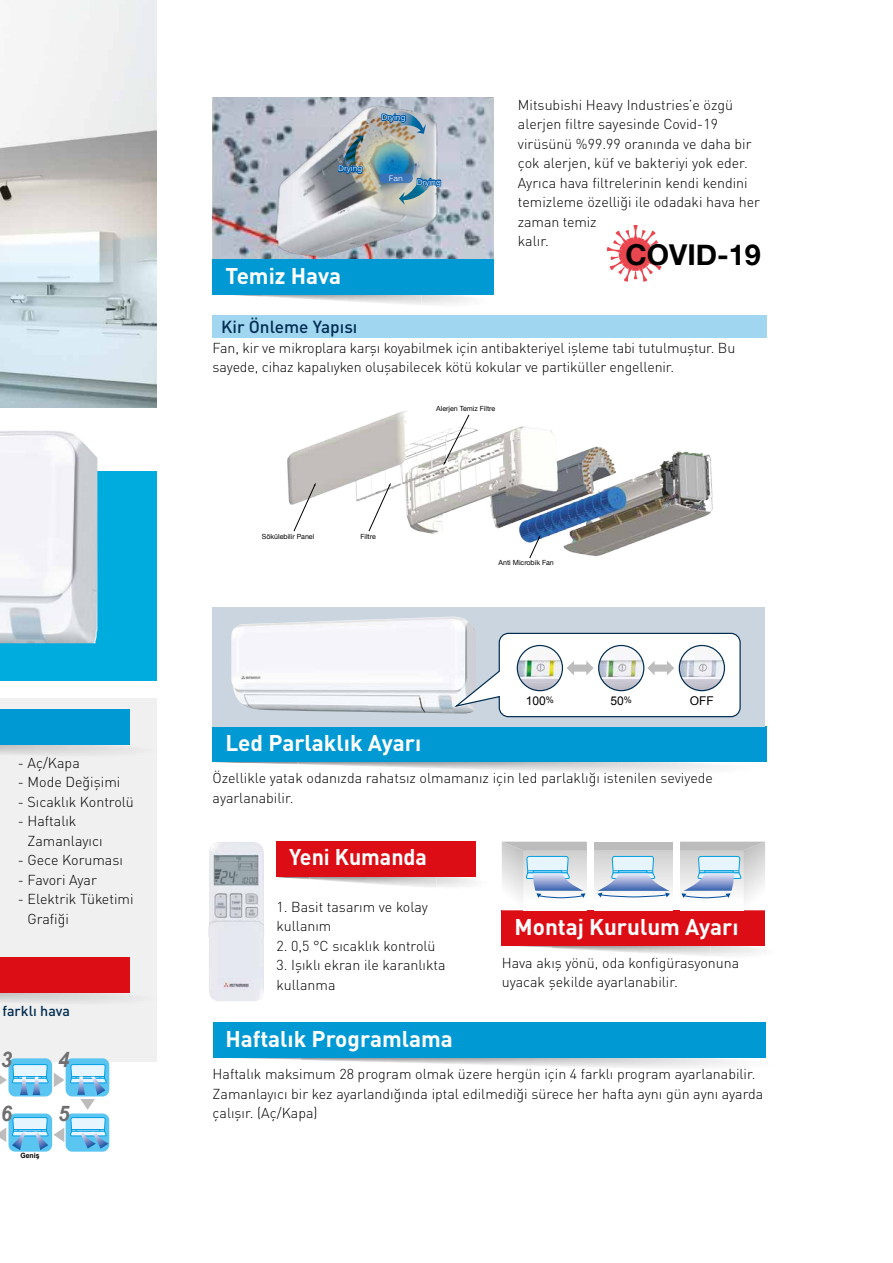
<style>
.page{position:relative;width:893px;height:1263px;background:#fff}
.page>*{position:absolute;margin:0;border:0;box-sizing:border-box;transform-origin:0 0}
.t1{font:700 28.8px "Helvetica Neue";color:#000}
.t2{font:700 22.5px "DIN Pro";color:#fff}
.t3{font:700 22.5px "DIN Pro";color:#fff;scale:.95 1}
.t4{font:italic 700 21.45px "Arial";color:#706f6f;scale:.94 1}
.t5{font:500 17.25px "DIN Pro";color:#002c50}
.t6{font:300 14.25px/19.5px "DIN Pro";color:#000}
.t7{font:500 14.25px "DIN Pro";color:#002c50}
.t8{font:12px "Arial";color:#000}
.t9{font:7.8px "Kalinga";color:#fff}
.t10{font:700 7.2px "Arial";color:#000;scale:.95 1}
.t11{font:7.05px "Helvetica Neue";color:#000}
.s1{font-size:9px}
</style>
<div class="page">
<img style="left:0;top:0;width:156px;height:407px">
<div style="left:0;top:699px;width:156px;height:363px;background:#f0f0f0"></div>
<div style="left:0;top:471px;width:156px;height:210px;background:#00abde"></div>
<img style="left:0;top:431px;width:97px;height:212px">
<img style="left:277px;top:877px;width:199px;height:10px">
<img style="left:310px;top:877px;width:126px;height:10px">
<img style="left:241px;top:1057px;width:525px;height:11px">
<img style="left:301px;top:1058px;width:335px;height:10px">
<div style="left:276px;top:842px;width:200px;height:35px;background:#dc0d15"></div>
<div style="left:213px;top:727px;width:554px;height:35px;background:#0099d4"></div>
<div style="left:213px;top:1022px;width:552px;height:36px;background:#0099d4"></div>
<div style="left:213px;top:607px;width:552px;height:120px;background:#cbd5df"></div>
<div style="left:502px;top:910px;width:263px;height:36px;background:#dc0d15"></div>
<div style="left:594px;top:842px;width:79px;height:8px;background:#bcbcbc"></div>
<div style="left:594px;top:850px;width:79px;height:60px;background:linear-gradient(to bottom,#d0d0d0,#fff)"></div>
<svg style="left:502px;top:842px;width:85px;height:58px"></svg>
<svg style="left:597px;top:850px;width:73px;height:48px;background:#bccee0"></svg>
<svg style="left:680px;top:842px;width:85px;height:59px"></svg>
<img style="left:34px;top:991px;width:123px;height:14px">
<img style="left:0;top:992px;width:34px;height:10px">
<div style="left:0;top:957px;width:130px;height:35px;background:#dc0d15"></div>
<div style="left:8px;top:1113px;width:44px;height:39px;background:#5bc5f2;border-radius:7px"></div>
<div style="left:66px;top:1113px;width:43px;height:39px;background:#5bc5f2;border-radius:7px"></div>
<svg style="left:0;top:1058px;width:109px;height:92px"></svg>
<img style="left:213px;top:98px;width:281px;height:161px">
<img style="left:263px;top:105px;width:187px;height:154px">
<img style="left:330px;top:105px;width:124px;height:131px">
<img style="left:350px;top:140px;width:111px;height:98px">
<svg style="left:399px;top:166px;width:44px;height:39px;background:#85a6b9"></svg>
<svg style="left:337px;top:135px;width:27px;height:45px"></svg>
<svg style="left:380px;top:111px;width:46px;height:23px"></svg>
<div style="left:213px;top:259px;width:281px;height:36px;background:#0099d4"></div>
<div style="left:213px;top:316px;width:554px;height:22px;background:#a1d6f1"></div>
<img style="left:287px;top:411px;width:426px;height:148px">
<svg style="left:294px;top:483px;width:22px;height:48px"></svg>
<svg style="left:443px;top:414px;width:26px;height:51px"></svg>
<svg style="left:369px;top:483px;width:22px;height:48px"></svg>
<svg style="left:529px;top:535px;width:11px;height:23px"></svg>
<img style="left:231px;top:617px;width:244px;height:96px">
<svg style="left:452px;top:632px;width:289px;height:86px;background:#e3e7ea"></svg>
<img style="left:679px;top:645px;width:45px;height:46px;border-radius:23px">
<div style="left:679px;top:645px;width:46px;height:46px;border:1px solid #002c50;border-radius:50%"></div>
<div style="left:0;top:709px;width:130px;height:36px;background:#0099d4"></div>
<svg style="left:607px;top:225px;width:54px;height:57px"></svg>
<img style="left:208px;top:842px;width:56px;height:159px">
<p class="t6" style="left:18px;top:751px;width:63px">- Aç/Kapa</p>
<p class="t6" style="left:18px;top:771px;width:104px">- Mode Değişimi</p>
<p class="t6" style="left:18px;top:790px;width:118px">- Sıcaklık Kontrolü</p>
<p class="t6" style="left:28px;top:810px;width:76px;text-indent:-10px">- Haftalık<br>Zamanlayıcı</p>
<p class="t6" style="left:18px;top:849px;width:107px">- Gece Koruması</p>
<p class="t6" style="left:18px;top:868px;width:81px">- Favori Ayar</p>
<p class="t6" style="left:28px;top:888px;width:107px;text-indent:-10px">- Elektrik Tüketimi<br>Grafiği</p>
<p class="t7" style="left:3px;top:999px;width:69px">farklı hava</p>
<h3 class="t4" style="left:1px;top:1045px;width:13px">3</h3>
<h3 class="t4" style="left:58px;top:1045px;width:13px">4</h3>
<h3 class="t4" style="left:1px;top:1100px;width:13px">6</h3>
<h3 class="t4" style="left:58px;top:1100px;width:13px">5</h3>
<p class="t10" style="left:20px;top:1151px;width:22px">Geniş</p>
<p class="t9" style="left:338px;top:164px;width:26px">Drying</p>
<p class="t9" style="left:381px;top:112px;width:26px">Drying</p>
<p class="t9" style="left:389px;top:173px;width:15px">Fan</p>
<p class="t9" style="left:417px;top:177px;width:26px">Drying</p>
<h2 class="t2" style="left:226px;top:257px;width:117px">Temiz Hava</h2>
<p class="t6" style="left:518px;top:94px;width:244px">Mitsubishi Heavy Industries’e özgü alerjen filtre sayesinde Covid-19 virüsünü %99.99 oranında ve daha bir çok alerjen, küf ve bakteriyi yok eder.<br>Ayrıca hava filtrelerinin kendi kendini temizleme özelliği ile odadaki hava her zaman temiz<br>kalır.</p>
<h1 class="t1" style="left:625px;top:232px;width:137px">COVID-19</h1>
<p class="t5" style="left:221px;top:313px;width:138px">Kir Önleme Yapısı</p>
<p class="t6" style="left:213px;top:337px;width:524px">Fan, kir ve mikroplara karşı koyabilmek için antibakteriyel işleme tabi tutulmuştur. Bu sayede, cihaz kapalıyken oluşabilecek kötü kokular ve partiküller engellenir.</p>
<p class="t11" style="left:262px;top:531px;width:54px">Sökülebilir Panel</p>
<p class="t11" style="left:360px;top:531px;width:17px">Filtre</p>
<p class="t11" style="left:436px;top:403px;width:60px">Alerjen Temiz Filtre</p>
<p class="t11" style="left:499px;top:558px;width:57px">Anti Microbik Fan</p>
<p class="t8" style="left:526px;top:692px;width:30px">100<span class="s1">%</span></p>
<p class="t8" style="left:610px;top:692px;width:23px">50<span class="s1">%</span></p>
<p class="t8" style="left:690px;top:692px;width:26px">OFF</p>
<h2 class="t2" style="left:225px;top:724px;width:197px">Led Parlaklık Ayarı</h2>
<p class="t6" style="left:213px;top:767px;width:502px">Özellikle yatak odanızda rahatsız olmamanız için led parlaklığı istenilen seviyede ayarlanabilir.</p>
<h2 class="t3" style="left:289px;top:838px;width:147px">Yeni Kumanda</h2>
<p class="t6" style="left:276px;top:895px;width:153px">1. Basit tasarım ve kolay kullanım</p>
<p class="t6" style="left:276px;top:934px;width:161px">2. 0,5 °C sıcaklık kontrolü</p>
<p class="t6" style="left:276px;top:954px;width:171px">3. Işıklı ekran ile karanlıkta kullanma</p>
<h2 class="t2" style="left:514px;top:908px;width:226px">Montaj Kurulum Ayarı</h2>
<p class="t6" style="left:502px;top:951px;width:239px">Hava akış yönü, oda konfigürasyonuna uyacak şekilde ayarlanabilir.</p>
<h2 class="t2" style="left:225px;top:1020px;width:229px">Haftalık Programlama</h2>
<p class="t6" style="left:213px;top:1063px;width:552px">Haftalık maksimum 28 program olmak üzere hergün için 4 farklı program ayarlanabilir.<br>Zamanlayıcı bir kez ayarlandığında iptal edilmediği sürece her hafta aynı gün aynı ayarda çalışır. (Aç/Kapa)</p>
</div>
